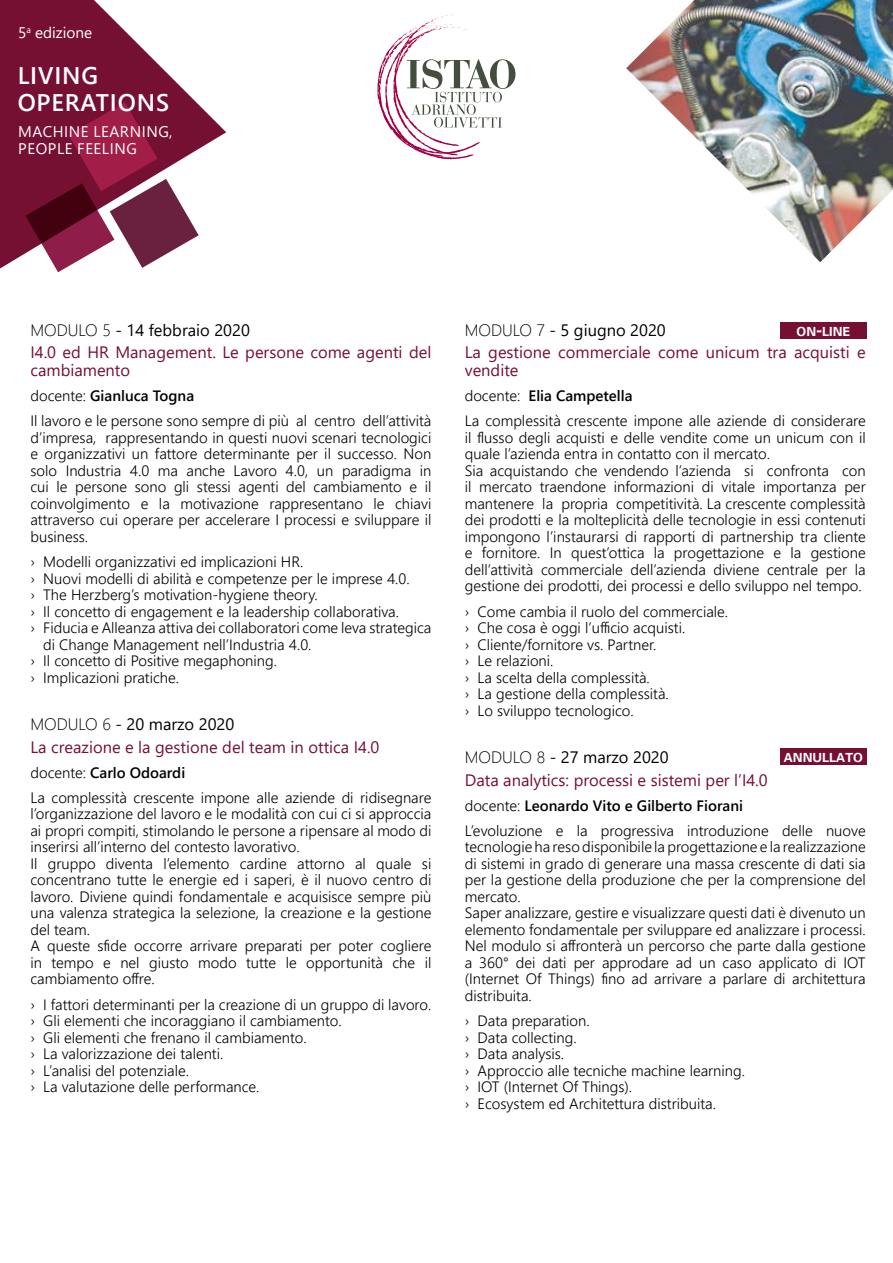
<style>
.page{position:relative;width:893px;height:1263px;background:#fff}
.page>*{position:absolute;margin:0;border:0;box-sizing:border-box;transform-origin:0 0}
.t1{font:600 24px/27.9px "Segoe UI";letter-spacing:.035em;color:#fff}
.t2{font:16.5px/22.2px "Segoe UI";color:#751032}
.t3{font:15.3px/17.2px "Segoe UI";letter-spacing:.035em;color:#fff}
.t4{font:300 15px/16.5px "Segoe UI";color:#000}
.t5{font:700 12.6px "Univers";color:#fff}
.s1{font-weight:300;color:#000}
.s2{color:#000}
.s3{font-weight:600}
.s4{font-size:18px}
</style>
<div class="page">
<img style="left:626px;top:0;width:267px;height:262px">
<svg style="left:0;top:0;width:226px;height:269px;fill:#751032"></svg>
<svg style="left:25px;top:102px;width:174px;height:170px"></svg>
<svg style="left:377px;top:14px;width:139px;height:145px"></svg>
<div style="left:780px;top:322px;width:86px;height:17px;background:#751032"></div>
<div style="left:780px;top:748px;width:86px;height:17px;background:#751032"></div>
<p class="t3" style="left:18px;top:22px;width:76px">5<sup>a</sup> edizione</p>
<h1 class="t1" style="left:18px;top:59px;width:153px">Living operations</h1>
<p class="t3" style="left:18px;top:122px;width:156px">Machine Learning,<br>People feeling</p>
<p class="t2" style="left:30px;top:317px;width:402px"><span class="s1">MODULO 5</span> <span class="s2">- 14 febbraio 2020<br></span>I4.0 ed HR Management. Le persone come agenti del</p>
<p class="t2" style="left:30px;top:358px;width:101px">cambiamento</p>
<p class="t4" style="left:30px;top:382px;width:402px;line-height:25px">docente: <span class="s3">Gianluca Togna<br></span>Il lavoro e le persone sono sempre di più al centro dell’attività</p>
<p class="t4" style="left:30px;top:427px;width:402px;text-align:justify">d’impresa, rappresentando in questi nuovi scenari tecnologici e organizzativi un fattore determinante per il successo. Non solo Industria 4.0 ma anche Lavoro 4.0, un paradigma in cui le persone sono gli stessi agenti del cambiamento e il coinvolgimento e la motivazione rappresentano le chiavi attraverso cui operare per accelerare I processi e sviluppare il business.</p>
<p class="t4" style="left:30px;top:552px;width:274px">› Modelli organizzativi ed implicazioni HR.</p>
<p class="t4" style="left:30px;top:568px;width:381px">› Nuovi modelli di abilità e competenze per le imprese 4.0.</p>
<p class="t4" style="left:30px;top:585px;width:289px">› The Herzberg’s motivation-hygiene theory.</p>
<p class="t4" style="left:30px;top:601px;width:370px">› Il concetto di engagement e la leadership collaborativa.</p>
<p class="t4" style="left:30px;top:618px;width:402px">› Fiducia e Alleanza attiva dei collaboratori come leva strategica</p>
<p class="t4" style="left:43px;top:634px;width:270px">di Change Management nell’Industria 4.0.</p>
<p class="t4" style="left:30px;top:651px;width:248px">› Il concetto di Positive megaphoning.</p>
<p class="t4" style="left:30px;top:667px;width:150px">› Implicazioni pratiche.</p>
<p class="t2" style="left:30px;top:712px;width:351px"><span class="s1">MODULO 6</span> <span class="s2">- 20 marzo 2020<br></span>La creazione e la gestione del team in ottica I4.0</p>
<p class="t4" style="left:30px;top:758px;width:402px;line-height:25px">docente: <span class="s3">Carlo Odoardi<br></span>La complessità crescente impone alle aziende di ridisegnare</p>
<p class="t4" style="left:30px;top:804px;width:402px">l’organizzazione del lavoro e le modalità con cui ci si approccia ai propri compiti, stimolando le persone a ripensare al modo di inserirsi all’interno del contesto lavorativo.<br>Il gruppo diventa l’elemento cardine attorno al quale si concentrano tutte le energie ed i saperi, è il nuovo centro di lavoro. Diviene quindi fondamentale e acquisisce sempre più una valenza strategica la selezione, la creazione e la gestione del team.<br>A queste sfide occorre arrivare preparati per poter cogliere in tempo e nel giusto modo tutte le opportunità che il cambiamento offre.</p>
<p class="t4" style="left:30px;top:994px;width:402px">› I fattori determinanti per la creazione di un gruppo di lavoro. › Gli elementi che incoraggiano il cambiamento.<br>› Gli elementi che frenano il cambiamento.<br>› La valorizzazione dei talenti.<br>› L’analisi del potenziale.<br>› La valutazione delle performance.</p>
<p class="t2" style="left:465px;top:317px;width:402px"><span class="s1">MODULO 7</span> <span class="s2">- 5 giugno 2020<br></span>La gestione commerciale come unicum tra acquisti e</p>
<p class="t2" style="left:465px;top:358px;width:55px">vendite</p>
<p class="t4" style="left:465px;top:382px;width:402px;line-height:25px">docente: <span class="s3">Elia Campetella<br></span>La complessità crescente impone alle aziende di considerare</p>
<p class="t4" style="left:465px;top:427px;width:402px">il flusso degli acquisti e delle vendite come un unicum con il quale l’azienda entra in contatto con il mercato.<br>Sia acquistando che vendendo l’azienda si confronta con il mercato traendone informazioni di vitale importanza per mantenere la propria competitività. La crescente complessità dei prodotti e la molteplicità delle tecnologie in essi contenuti impongono l’instaurarsi di rapporti di partnership tra cliente e fornitore. In quest’ottica la progettazione e la gestione dell’attività commerciale dell’azienda diviene centrale per la gestione dei prodotti, dei processi e dello sviluppo nel tempo.</p>
<p class="t4" style="left:465px;top:601px;width:265px">› Come cambia il ruolo del commerciale. › Che cosa è oggi l’ufficio acquisti.<br>› Cliente/fornitore vs. Partner.<br>› Le relazioni.<br>› La scelta della complessità.<br>› La gestione della complessità.<br>› Lo sviluppo tecnologico.</p>
<p class="t2" style="left:465px;top:745px;width:304px"><span class="s1">MODULO 8</span> <span class="s2">- 27 marzo 2020<br></span>Data analytics: processi e sistemi per l’I4.0</p>
<p class="t4" style="left:465px;top:791px;width:402px;line-height:25px">docente: <span class="s3">Leonardo Vito e Gilberto Fiorani<br></span>L’evoluzione e la progressiva introduzione delle nuove</p>
<p class="t4" style="left:465px;top:837px;width:402px">tecnologie ha reso disponibile la progettazione e la realizzazione di sistemi in grado di generare una massa crescente di dati sia per la gestione della produzione che per la comprensione del mercato.<br>Saper analizzare, gestire e visualizzare questi dati è divenuto un elemento fondamentale per sviluppare ed analizzare i processi.<br>Nel modulo si affronterà un percorso che parte dalla gestione a 360° dei dati per approdare ad un caso applicato di IOT (Internet Of Things) fino ad arrivare a parlare di architettura distribuita.</p>
<p class="t4" style="left:465px;top:1011px;width:282px">› Data preparation.<br>› Data collecting.<br>› Data analysis.<br>› Approccio alle tecniche machine learning. › IOT (Internet Of Things).<br>› Ecosystem ed Architettura distribuita.</p>
<p class="t5" style="left:796px;top:324px;width:55px">ON<span class="s4">-</span>LINE</p>
<p class="t5" style="left:784px;top:750px;width:81px">ANNULLATO</p>
</div>
